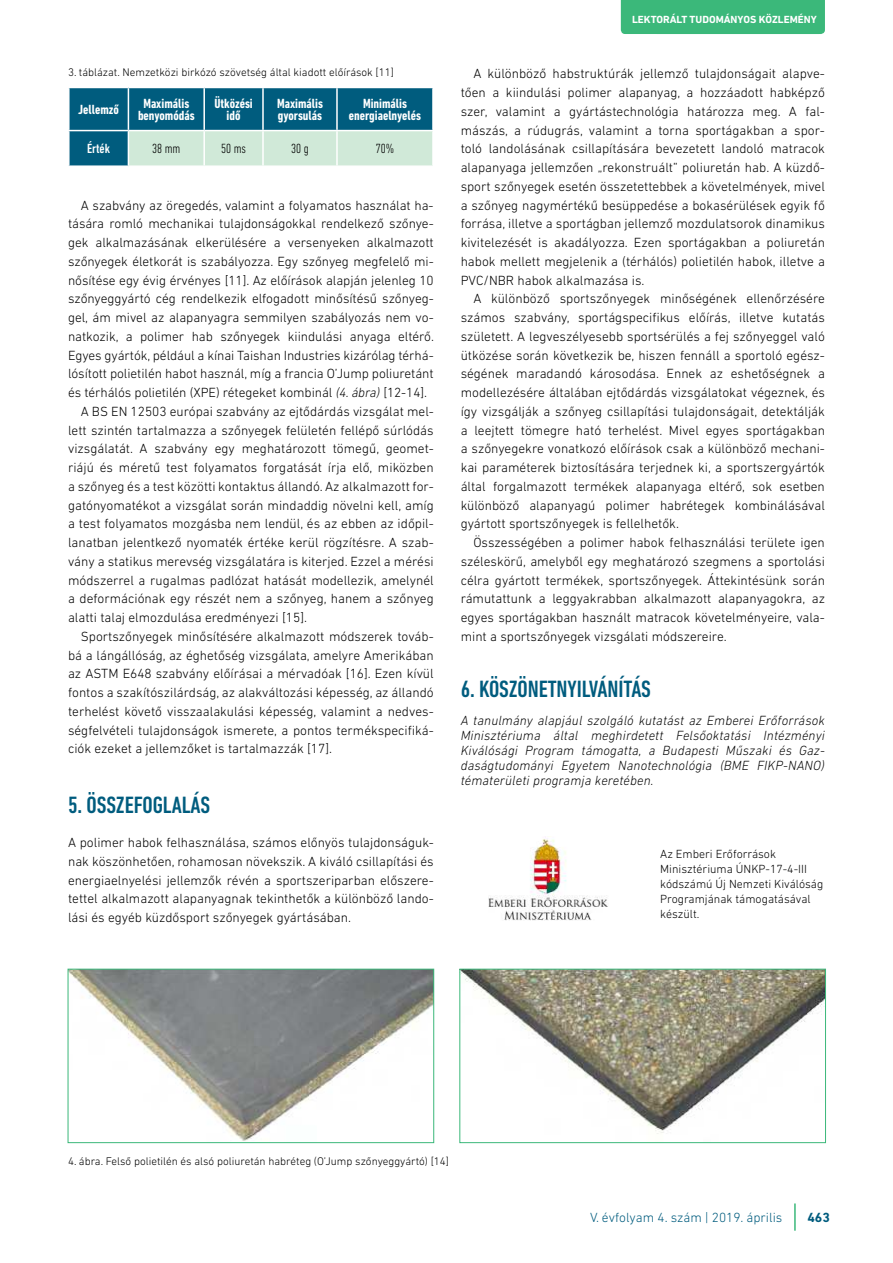
<style>
.page{position:relative;width:893px;height:1263px;background:#fff}
.page>*{position:absolute;margin:0;border:0;box-sizing:border-box;transform-origin:0 0}
.t1{font:500 condensed 24px "DIN Next LT Pro";letter-spacing:-.005em;color:#005c7e}
.t2{font:300 13.5px/18.8px "DIN Next LT Pro";color:#000;text-align:justify}
.t3{font:italic 300 13.5px/15px "DIN Next LT Pro";letter-spacing:.01em;color:#000;text-align:justify}
.t4{font:700 condensed 13.5px/12px "DIN Next LT Pro";color:#fff;text-align:center}
.t5{font:300 13.5px "DIN Next LT Pro";color:#005c7e}
.t6{font:300 condensed 13.5px "DIN Next LT Pro";color:#000}
.t7{font:500 condensed 13.5px "DIN Next LT Pro";color:#fff}
.t8{font:700 13.5px "DIN Next LT Pro";color:#005c7e}
.t9{font:300 12px/15px "DIN Next LT Pro";color:#000}
.t10{font:300 11.25px "DIN Next LT Pro";color:#000}
.t11{font:700 10.5px "DIN Next LT Pro";color:#fff}
.s1{font-style:italic}
</style>
<div class="page">
<hr style="left:794px;top:1203px;width:2px;height:28px;background:#3bb87a">
<div style="left:621px;top:0;width:204px;height:34px;background:#3bb87a"></div>
<svg style="left:70px;top:88px;width:362px;height:77px;background:#4f92a0"></svg>
<hr style="left:203px;top:88px;width:2px;height:42px;background:#fff">
<hr style="left:262px;top:88px;width:2px;height:42px;background:#fff">
<hr style="left:336px;top:88px;width:2px;height:42px;background:#fff">
<hr style="left:128px;top:88px;width:1px;height:42px;background:#fff">
<hr style="left:68px;top:130px;width:60px;height:1px;background:#fff">
<hr style="left:128px;top:130px;width:76px;height:1px;background:#fff">
<hr style="left:128px;top:131px;width:1px;height:34px;background:#fff">
<hr style="left:204px;top:130px;width:59px;height:1px;background:#fff">
<hr style="left:203px;top:131px;width:2px;height:34px;background:#fff">
<hr style="left:263px;top:130px;width:74px;height:1px;background:#fff">
<hr style="left:262px;top:131px;width:2px;height:34px;background:#fff">
<hr style="left:337px;top:130px;width:97px;height:1px;background:#fff">
<hr style="left:336px;top:131px;width:2px;height:34px;background:#fff">
<img style="left:70px;top:971px;width:362px;height:170px">
<div style="left:68px;top:969px;width:366px;height:174px;border:1px solid #3bb87a"></div>
<img style="left:461px;top:971px;width:363px;height:163px">
<div style="left:459px;top:969px;width:367px;height:174px;border:1px solid #3bb87a"></div>
<img style="left:488px;top:837px;width:120px;height:83px">
<p class="t10" style="left:68px;top:66px;width:327px">3. táblázat. Nemzetközi birkózó szövetség által kiadott előírások [11]</p>
<p class="t4" style="left:78px;top:103px;width:42px">Jellemző</p>
<p class="t4" style="left:138px;top:97px;width:58px">Maximális benyomódás</p>
<p class="t4" style="left:214px;top:97px;width:40px">Ütközési idő</p>
<p class="t4" style="left:277px;top:97px;width:47px;text-align:left">Maximális gyorsulás</p>
<p class="t4" style="left:349px;top:97px;width:74px">Minimális energiaelnyelés</p>
<p class="t7" style="left:87px;top:141px;width:25px">Érték</p>
<p class="t6" style="left:152px;top:144px;width:30px">38 mm</p>
<p class="t6" style="left:221px;top:144px;width:26px">50 ms</p>
<p class="t6" style="left:291px;top:144px;width:19px">30 g</p>
<p class="t6" style="left:376px;top:144px;width:20px">70%</p>
<p class="t2" style="left:81px;top:195px;width:354px">A szabvány az öregedés, valamint a folyamatos használat ha-</p>
<p class="t2" style="left:68px;top:214px;width:367px">tására romló mechanikai tulajdonságokkal rendelkező szőnye-</p>
<p class="t2" style="left:68px;top:233px;width:367px">gek alkalmazásának elkerülésére a versenyeken alkalmazott</p>
<p class="t2" style="left:68px;top:252px;width:367px">szőnyegek életkorát is szabályozza. Egy szőnyeg megfelelő mi-</p>
<p class="t2" style="left:68px;top:270px;width:367px">nősítése egy évig érvényes [11]. Az előírások alapján jelenleg 10</p>
<p class="t2" style="left:68px;top:289px;width:367px">szőnyeggyártó cég rendelkezik elfogadott minősítésű szőnyeg-</p>
<p class="t2" style="left:68px;top:308px;width:367px">gel, ám mivel az alapanyagra semmilyen szabályozás nem vo-</p>
<p class="t2" style="left:68px;top:327px;width:368px">natkozik, a polimer hab szőnyegek kiindulási anyaga eltérő.</p>
<p class="t2" style="left:68px;top:345px;width:367px">Egyes gyártók, például a kínai Taishan Industries kizárólag térhá-</p>
<p class="t2" style="left:68px;top:364px;width:367px">lósított polietilén habot használ, míg a francia O’Jump poliuretánt</p>
<p class="t2" style="left:68px;top:383px;width:361px">és térhálós polietilén (XPE) rétegeket kombinál <span class="s1">(4. ábra)</span> [12-14].</p>
<p class="t2" style="left:81px;top:402px;width:354px">A BS EN 12503 európai szabvány az ejtődárdás vizsgálat mel-</p>
<p class="t2" style="left:68px;top:420px;width:367px">lett szintén tartalmazza a szőnyegek felületén fellépő súrlódás</p>
<p class="t2" style="left:68px;top:439px;width:367px">vizsgálatát. A szabvány egy meghatározott tömegű, geomet-</p>
<p class="t2" style="left:68px;top:458px;width:367px">riájú és méretű test folyamatos forgatását írja elő, miközben</p>
<p class="t2" style="left:68px;top:477px;width:367px">a szőnyeg és a test közötti kontaktus állandó. Az alkalmazott for-</p>
<p class="t2" style="left:68px;top:495px;width:367px">gatónyomatékot a vizsgálat során mindaddig növelni kell, amíg</p>
<p class="t2" style="left:68px;top:514px;width:367px">a test folyamatos mozgásba nem lendül, és az ebben az időpil-</p>
<p class="t2" style="left:68px;top:533px;width:367px">lanatban jelentkező nyomaték értéke kerül rögzítésre. A szab-</p>
<p class="t2" style="left:68px;top:552px;width:367px">vány a statikus merevség vizsgálatára is kiterjed. Ezzel a mérési</p>
<p class="t2" style="left:68px;top:570px;width:367px">módszerrel a rugalmas padlózat hatását modellezik, amelynél</p>
<p class="t2" style="left:68px;top:589px;width:367px">a deformációnak egy részét nem a szőnyeg, hanem a szőnyeg</p>
<p class="t2" style="left:68px;top:608px;width:241px">alatti talaj elmozdulása eredményezi [15].</p>
<p class="t2" style="left:81px;top:627px;width:354px">Sportszőnyegek minősítésére alkalmazott módszerek továb-</p>
<p class="t2" style="left:68px;top:645px;width:367px">bá a lángállóság, az éghetőség vizsgálata, amelyre Amerikában</p>
<p class="t2" style="left:68px;top:664px;width:367px">az ASTM E648 szabvány előírásai a mérvadóak [16]. Ezen kívül</p>
<p class="t2" style="left:68px;top:683px;width:367px">fontos a szakítószilárdság, az alakváltozási képesség, az állandó</p>
<p class="t2" style="left:68px;top:702px;width:367px">terhelést követő visszaalakulási képesség, valamint a nedves-</p>
<p class="t2" style="left:68px;top:720px;width:367px">ségfelvételi tulajdonságok ismerete, a pontos termékspecifiká-</p>
<p class="t2" style="left:68px;top:739px;width:266px">ciók ezeket a jellemzőket is tartalmazzák [17].</p>
<h1 class="t1" style="left:68px;top:792px;width:144px">5. ÖSSZEFOGLALÁS</h1>
<p class="t2" style="left:68px;top:833px;width:367px">A polimer habok felhasználása, számos előnyös tulajdonságuk&shy;nak köszönhetően, rohamosan növekszik. A kiváló csillapítási és energiaelnyelési jellemzők révén a sportszeriparban előszere&shy;tettel alkalmazott alapanyagnak tekinthetők a különböző lando&shy;lási és egyéb küzdősport szőnyegek gyártásában.</p>
<p class="t11" style="left:632px;top:14px;width:186px">LEKTORÁLT TUDOMÁNYOS KÖZLEMÉNY</p>
<p class="t11" style="left:721px;top:15px;width:95px">TARTALOMJEGYZÉK</p>
<p class="t2" style="left:461px;top:64px;width:366px;text-indent:13px">A különböző habstruktúrák jellemző tulajdonságait alapve&shy;tően a kiindulási polimer alapanyag, a hozzáadott habképző szer, valamint a gyártástechnológia határozza meg. A fal&shy;mászás, a rúdugrás, valamint a torna sportágakban a spor&shy;toló landolásának csillapítására bevezetett landoló matracok alapanyaga jellemzően „rekonstruált” poliuretán hab. A küzdő&shy;sport szőnyegek esetén összetettebbek a követelmények, mivel a szőnyeg nagymértékű besüppedése a bokasérülések egyik fő forrása, illetve a sportágban jellemző mozdulatsorok dinamikus kivitelezését is akadályozza. Ezen sportágakban a poliuretán habok mellett megjelenik a (térhálós) polietilén habok, illetve a PVC/NBR habok alkalmazása is.</p>
<p class="t2" style="left:461px;top:289px;width:366px;text-indent:13px">A különböző sportszőnyegek minőségének ellenőrzésére számos szabvány, sportágspecifikus előírás, illetve kutatás született. A legveszélyesebb sportsérülés a fej szőnyeggel való ütközése során következik be, hiszen fennáll a sportoló egész&shy;ségének maradandó károsodása. Ennek az eshetőségnek a modellezésére általában ejtődárdás vizsgálatokat végeznek, és így vizsgálják a szőnyeg csillapítási tulajdonságait, detektálják a leejtett tömegre ható terhelést. Mivel egyes sportágakban a szőnyegekre vonatkozó előírások csak a különböző mechani&shy;kai paraméterek biztosítására terjednek ki, a sportszergyártók által forgalmazott termékek alapanyaga eltérő, sok esetben különböző alapanyagú polimer habrétegek kombinálásával gyártott sportszőnyegek is fellelhetők.</p>
<p class="t2" style="left:461px;top:533px;width:366px;text-indent:13px">Összességében a polimer habok felhasználási területe igen széleskörű, amelyből egy meghatározó szegmens a sportolási célra gyártott termékek, sportszőnyegek. Áttekintésünk során rámutattunk a leggyakrabban alkalmazott alapanyagokra, az egyes sportágakban használt matracok követelményeire, vala&shy;mint a sportszőnyegek vizsgálati módszereire.</p>
<h1 class="t1" style="left:461px;top:676px;width:192px">6. KÖSZÖNETNYILVÁNÍTÁS</h1>
<p class="t3" style="left:461px;top:714px;width:366px">A tanulmány alapjául szolgáló kutatást az Emberei Erőforrások Minisztériuma által meghirdetett Felsőoktatási Intézményi Kivá lósági Program támogatta, a Budapesti Műszaki és Gaz&shy;da ságtudományi Egyetem Nanotechnológia (BME FIKP-NANO) tématerületi programja keretében.</p>
<p class="t9" style="left:660px;top:846px;width:165px">Az Emberi Erőforrások<br>Minisztériuma ÚNKP-17-4-III kódszámú Új Nemzeti Kiválóság<br>Programjának támogatásával készült.</p>
<p class="t10" style="left:68px;top:1155px;width:383px">4. ábra. Felső polietilén és alsó poliuretán habréteg (O’Jump szőnyeggyártó) [14]</p>
<p class="t5" style="left:590px;top:1210px;width:194px">V. évfolyam 4. szám | 2019. április</p>
<p class="t8" style="left:807px;top:1209px;width:24px">463</p>
</div>
